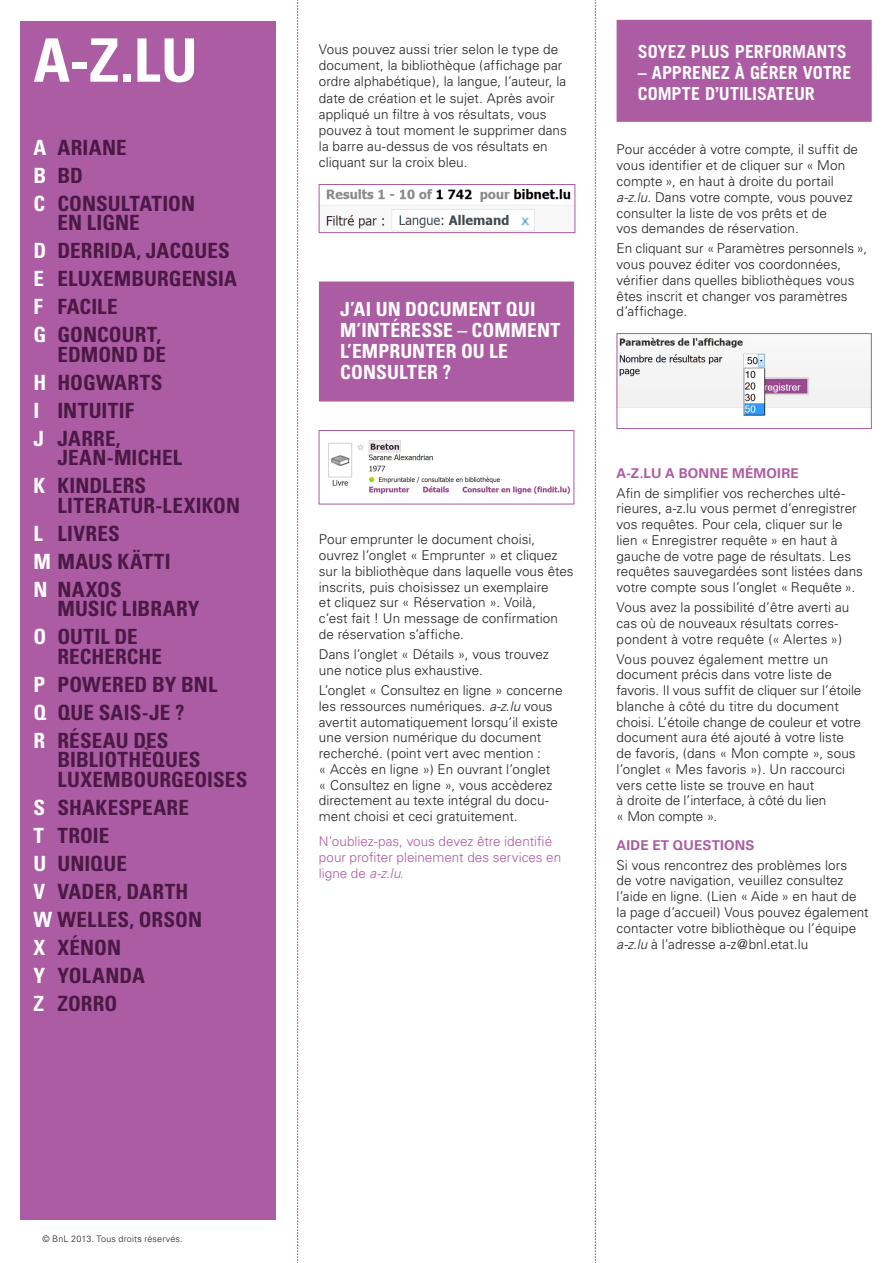
<style>
.page{position:relative;width:893px;height:1263px;background:#fff}
.page>*{position:absolute;margin:0;border:0;box-sizing:border-box;transform-origin:0 0}
.TXT_SOUS-TITRE{font:700 condensed 60px "Univers LT Std";color:#fff}
.TXT_SOUS-TITRE-2{font:700 condensed 21px/19.5px "Univers LT Std";letter-spacing:.005em;color:#4a1945}
.BOX_TITRE{font:700 condensed 19.5px/21px "Univers LT Std";letter-spacing:.01em;color:#fff}
.BOX_TITRE_copy{font:700 18px/21px "Trade Gothic";color:#fff}
.TXT_COURANT_FR{font:300 13.5px/15.8px "Univers";letter-spacing:.005em;color:#231f20}
.TXT_SOUS-TITRE-3{font:300 13.5px/16.2px "Univers";color:#ac5ca3}
.TXT_TITRE{font:700 13.5px "Univers";letter-spacing:.015em;color:#ac5ca3}
.TXT_COURANT_FR-2{font:300 9px "Univers";letter-spacing:.02em;color:#231f20}
.s1{color:#fff}
.s2{font-style:italic}
</style>
<div class="page">
<div style="left:319px;top:281px;width:255px;height:120px;background:#ac5ca3"></div>
<img style="left:321px;top:189px;width:252px;height:42px">
<div style="left:319px;top:184px;width:256px;height:49px;border:1px solid #ac5ca3"></div>
<img style="left:328px;top:440px;width:243px;height:54px">
<div style="left:319px;top:430px;width:255px;height:74px;border:1px solid #ac5ca3"></div>
<div style="left:617px;top:20px;width:255px;height:102px;background:#ac5ca3"></div>
<img style="left:619px;top:337px;width:251px;height:79px">
<div style="left:617px;top:333px;width:255px;height:96px;border:1px solid #ac5ca3"></div>
<div style="left:21px;top:21px;width:255px;height:1199px;background:#ac5ca3"></div>
<svg style="left:297px;top:0;width:1px;height:1263px"></svg>
<svg style="left:595px;top:0;width:1px;height:1263px"></svg>
<p class="TXT_SOUS-TITRE" style="left:33px;top:24px;width:166px">A-Z.LU</p>
<p class="TXT_SOUS-TITRE-2" style="left:33px;top:137px;width:95px"><span class="s1">A</span> ARIANE</p>
<p class="TXT_SOUS-TITRE-2" style="left:33px;top:165px;width:51px"><span class="s1">B</span> BD</p>
<p class="TXT_SOUS-TITRE-2" style="left:57px;top:193px;width:139px;text-indent:-24px"><span class="s1">C</span> CONSULTATION<br>EN LIGNE</p>
<p class="TXT_SOUS-TITRE-2" style="left:33px;top:241px;width:198px"><span class="s1">D</span> DERRIDA, JACQUES</p>
<p class="TXT_SOUS-TITRE-2" style="left:33px;top:269px;width:205px"><span class="s1">E</span> ELUXEMBURGENSIA</p>
<p class="TXT_SOUS-TITRE-2" style="left:33px;top:297px;width:86px"><span class="s1">F</span> FACILE</p>
<p class="TXT_SOUS-TITRE-2" style="left:33px;top:325px;width:134px;text-align:right"><span class="s1">G</span> GONCOURT,<br>EDMOND DE</p>
<p class="TXT_SOUS-TITRE-2" style="left:33px;top:372px;width:130px"><span class="s1">H</span> HOGWARTS</p>
<p class="TXT_SOUS-TITRE-2" style="left:33px;top:400px;width:102px"><span class="s1">I</span> INTUITIF</p>
<p class="TXT_SOUS-TITRE-2" style="left:57px;top:428px;width:126px;text-indent:-24px"><span class="s1">J</span> JARRE,<br>JEAN-MICHEL</p>
<p class="TXT_SOUS-TITRE-2" style="left:57px;top:476px;width:184px;text-indent:-24px"><span class="s1">K</span> KINDLERS<br>LITERATUR-LEXIKON</p>
<p class="TXT_SOUS-TITRE-2" style="left:33px;top:523px;width:88px"><span class="s1">L</span> LIVRES</p>
<p class="TXT_SOUS-TITRE-2" style="left:33px;top:551px;width:139px"><span class="s1">M</span> MAUS KÄTTI</p>
<p class="TXT_SOUS-TITRE-2" style="left:57px;top:579px;width:144px;text-indent:-24px"><span class="s1">N</span> NAXOS<br>MUSIC LIBRARY</p>
<p class="TXT_SOUS-TITRE-2" style="left:57px;top:627px;width:106px;text-indent:-24px"><span class="s1">O</span> OUTIL DE<br>RECHERCHE</p>
<p class="TXT_SOUS-TITRE-2" style="left:33px;top:674px;width:185px"><span class="s1">P</span> POWERED BY BNL</p>
<p class="TXT_SOUS-TITRE-2" style="left:33px;top:702px;width:152px"><span class="s1">Q</span> QUE SAIS-JE ?</p>
<p class="TXT_SOUS-TITRE-2" style="left:57px;top:730px;width:191px;text-indent:-24px"><span class="s1">R</span> RÉSEAU DES<br>BIBLIOTHÈQUES<br>LUXEMBOURGEOISES</p>
<p class="TXT_SOUS-TITRE-2" style="left:33px;top:797px;width:157px"><span class="s1">S</span> SHAKESPEARE</p>
<p class="TXT_SOUS-TITRE-2" style="left:33px;top:825px;width:77px"><span class="s1">T</span> TROIE</p>
<p class="TXT_SOUS-TITRE-2" style="left:33px;top:853px;width:95px"><span class="s1">U</span> UNIQUE</p>
<p class="TXT_SOUS-TITRE-2" style="left:33px;top:881px;width:157px"><span class="s1">V</span> VADER, DARTH</p>
<p class="TXT_SOUS-TITRE-2" style="left:33px;top:909px;width:170px"><span class="s1">W</span> WELLES, ORSON</p>
<p class="TXT_SOUS-TITRE-2" style="left:33px;top:938px;width:89px"><span class="s1">X</span> XÉNON</p>
<p class="TXT_SOUS-TITRE-2" style="left:33px;top:966px;width:113px"><span class="s1">Y</span> YOLANDA</p>
<p class="TXT_SOUS-TITRE-2" style="left:33px;top:994px;width:85px"><span class="s1">Z</span> ZORRO</p>
<p class="TXT_COURANT_FR" style="left:319px;top:41px;width:249px;line-height:16.2px">Vous pouvez aussi trier selon le type de document, la bibliothèque (affichage par ordre alphabétique), la langue, l’auteur, la date de création et le sujet. Après avoir appliqué un filtre à vos résultats, vous pouvez à tout moment le supprimer dans la barre au-dessus de vos résultats en cliquant sur la croix bleu.</p>
<p class="BOX_TITRE" style="left:340px;top:299px;width:222px">J’AI UN DOCUMENT QUI<br>M’INTÉRESSE – COMMENT<br>L’EMPRUNTER OU LE<br>CONSULTER ?</p>
<p class="TXT_COURANT_FR" style="left:319px;top:532px;width:256px">Pour emprunter le document choisi, ouvrez l’onglet « Emprunter » et cliquez sur la bibliothèque dans laquelle vous êtes inscrits, puis choisissez un exemplaire<br>et cliquez sur « Réservation ». Voilà,<br>c’est fait ! Un message de confirmation de réservation s’affiche.</p>
<p class="TXT_COURANT_FR" style="left:319px;top:646px;width:232px">Dans l’onglet « Détails », vous trouvez une notice plus exhaustive.</p>
<p class="TXT_COURANT_FR" style="left:319px;top:682px;width:245px">L’onglet « Consultez en ligne » concerne les ressources numériques. <span class="s2">a-z.lu</span> vous avertit automatiquement lorsqu’il existe une version numérique du document recherché. (point vert avec mention :<br>« Accès en ligne ») En ouvrant l’onglet<br>« Consultez en ligne », vous accèderez directement au texte intégral du docu&shy;ment choisi et ceci gratuitement.</p>
<p class="TXT_SOUS-TITRE-3" style="left:319px;top:833px;width:244px">N’oubliez-pas, vous devez être identifié pour profiter pleinement des services en ligne de <span class="s2">a-z.lu</span>.</p>
<p class="BOX_TITRE_copy" style="left:638px;top:41px;width:211px">SOYEZ PLUS PERFORMANTS</p>
<p class="BOX_TITRE_copy" style="left:638px;top:62px;width:215px">– APPRENEZ À GÉRER VOTRE<br>COMPTE D’UTILISATEUR</p>
<p class="TXT_COURANT_FR" style="left:617px;top:141px;width:243px">Pour accéder à votre compte, il suffit de vous identifier et de cliquer sur « Mon compte », en haut à droite du portail <span class="s2">a-z.lu.</span> Dans votre compte, vous pouvez consulter la liste de vos prêts et de<br>vos demandes de réservation.</p>
<p class="TXT_COURANT_FR" style="left:617px;top:241px;width:252px">En cliquant sur « Paramètres personnels », vous pouvez éditer vos coordonnées, vérifier dans quelles bibliothèques vous êtes inscrit et changer vos paramètres d’affichage.</p>
<p class="TXT_TITRE" style="left:617px;top:465px;width:184px">A-Z.LU A BONNE MÉMOIRE</p>
<p class="TXT_COURANT_FR" style="left:617px;top:485px;width:248px">Afin de simplifier vos recherches ulté&shy;rieures, a-z.lu vous permet d’enregistrer vos requêtes. Pour cela, cliquer sur le lien « Enregistrer requête » en haut à gauche de votre page de résultats. Les requêtes sauvegardées sont listées dans votre compte sous l’onglet « Requête ».</p>
<p class="TXT_COURANT_FR" style="left:617px;top:599px;width:234px">Vous avez la possibilité d’être averti au cas où de nouveaux résultats corres&shy;pondent à votre requête (« Alertes »)</p>
<p class="TXT_COURANT_FR" style="left:617px;top:651px;width:246px">Vous pouvez également mettre un document précis dans votre liste de favoris. Il vous suffit de cliquer sur l’étoile blanche à côté du titre du document choisi. L’étoile change de couleur et votre document aura été ajouté à votre liste de favoris, (dans « Mon compte », sous l’onglet « Mes favoris »). Un raccourci vers cette liste se trouve en haut<br>à droite de l’interface, à côté du lien<br>« Mon compte ».</p>
<p class="TXT_TITRE" style="left:617px;top:837px;width:139px">AIDE ET QUESTIONS</p>
<p class="TXT_COURANT_FR" style="left:617px;top:857px;width:254px">Si vous rencontrez des problèmes lors<br>de votre navigation, veuillez consultez l’aide en ligne. (Lien « Aide » en haut de la page d’accueil) Vous pouvez également contacter votre bibliothèque ou l’équipe <span class="s2">a-z.lu</span> à l’adresse a-z@bnl.etat.lu</p>
<p class="TXT_COURANT_FR-2" style="left:43px;top:1233px;width:142px">© BnL 2013. Tous droits réservés.</p>
</div>
